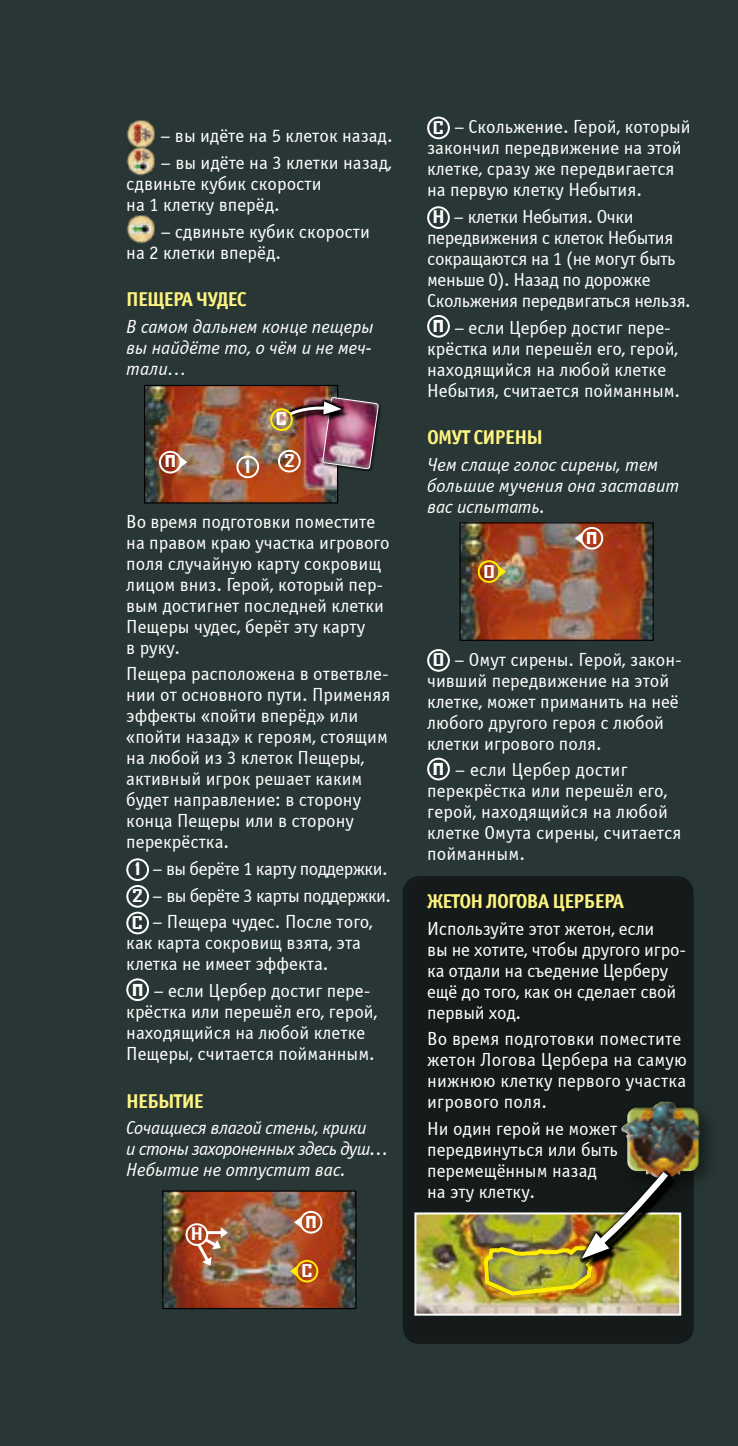
<style>
.page{position:relative;width:738px;height:1446px;background:#fff}
.page>*{position:absolute;margin:0;border:0;box-sizing:border-box;transform-origin:0 0}
.t1{font:700 20px "Officina Sans Win C";letter-spacing:-.04em;color:#fff482}
.t2{font:19px/21px "Officina Sans Win C";color:#fff}
.t3{font:19px/21px "Officina Sans Win C";letter-spacing:-.02em;color:#fff}
.t4{font:italic 19px/21px "Officina Sans Win C";color:#fff;text-align:justify}
.t5{font:19px/26.6px "Officina Sans Win C";letter-spacing:-.03em;color:#fff}
.t6{font:italic 19px/21px "Officina Sans Win C";letter-spacing:-.02em;color:#fff}
.t7{font:700 16.8px "Agency FB";color:#fff;scale:1.43 1}
.t8{font:900 16.8px "Arial";color:#fff;scale:.8 1}
.s1{font-family:"Agency FB";font-weight:700;font-size:16.8px}
.s2{font-family:"Arial";font-weight:900;font-size:16.8px}
</style>
<div class="page">
<div style="left:0;top:0;width:737px;height:1446px;background:#283735"></div>
<div style="left:402px;top:876px;width:291px;height:468px;background:#141b1a;border-radius:17px"></div>
<img style="left:126px;top:120px;width:29px;height:25px">
<img style="left:126px;top:145px;width:29px;height:31px">
<img style="left:126px;top:215px;width:29px;height:29px">
<div style="left:126px;top:858px;width:23px;height:23px;border:2px solid #fff;border-radius:50%"></div>
<div style="left:126px;top:885px;width:23px;height:22px;border:2px solid #fff;border-radius:50%"></div>
<div style="left:126px;top:911px;width:23px;height:23px;border:2px solid #fff;border-radius:50%"></div>
<div style="left:126px;top:978px;width:23px;height:23px;border:2px solid #fff;border-radius:50%"></div>
<div style="left:427px;top:117px;width:22px;height:22px;border:2px solid #fff;border-radius:50%"></div>
<div style="left:427px;top:206px;width:22px;height:23px;border:2px solid #fff;border-radius:50%"></div>
<div style="left:427px;top:315px;width:22px;height:23px;border:2px solid #fff;border-radius:50%"></div>
<div style="left:427px;top:649px;width:22px;height:23px;border:2px solid #fff;border-radius:50%"></div>
<div style="left:427px;top:758px;width:22px;height:22px;border:2px solid #fff;border-radius:50%"></div>
<img style="left:146px;top:387px;width:190px;height:114px">
<div style="left:144px;top:385px;width:194px;height:118px;border:1px solid #000"></div>
<div style="left:323px;top:398px;width:57px;height:73px;background:#000;opacity:.75"></div>
<img style="left:287px;top:393px;width:91px;height:76px">
<div style="left:278px;top:450px;width:22px;height:22px;border:2px solid #fff;border-radius:50%"></div>
<div style="left:236px;top:455px;width:23px;height:23px;border:2px solid #fff;border-radius:50%"></div>
<div style="left:270px;top:408px;width:22px;height:23px;border:2px solid #ffed00;border-radius:50%"></div>
<div style="left:159px;top:451px;width:22px;height:22px;border:2px solid #fff;border-radius:50%"></div>
<svg style="left:180px;top:457px;width:7px;height:10px"></svg>
<img style="left:164px;top:1192px;width:190px;height:115px">
<div style="left:162px;top:1190px;width:194px;height:119px;border:1px solid #000"></div>
<div style="left:185px;top:1223px;width:23px;height:23px;border:2px solid #fff;border-radius:50%"></div>
<svg style="left:194px;top:1227px;width:34px;height:38px"></svg>
<div style="left:295px;top:1260px;width:23px;height:22px;border:2px solid #ffed00;border-radius:50%"></div>
<svg style="left:290px;top:1266px;width:7px;height:10px"></svg>
<div style="left:299px;top:1211px;width:23px;height:22px;border:2px solid #fff;border-radius:50%"></div>
<svg style="left:294px;top:1217px;width:7px;height:10px"></svg>
<img style="left:461px;top:524px;width:190px;height:115px">
<div style="left:459px;top:522px;width:194px;height:119px;border:1px solid #000"></div>
<div style="left:477px;top:560px;width:23px;height:23px;border:2px solid #ffed00;border-radius:50%"></div>
<svg style="left:498px;top:566px;width:7px;height:11px"></svg>
<div style="left:580px;top:527px;width:22px;height:22px;border:2px solid #fff;border-radius:50%"></div>
<svg style="left:574px;top:533px;width:7px;height:11px"></svg>
<img style="left:417px;top:1215px;width:260px;height:97px">
<div style="left:414px;top:1212px;width:266px;height:103px;border:2px solid #fff"></div>
<div style="left:612px;top:1092px;width:108px;height:111px;background:#000;opacity:.5"></div>
<img style="left:618px;top:1088px;width:89px;height:96px">
<div style="left:617px;top:1099px;width:77px;height:87px;background:#141b1a"></div>
<div style="left:619px;top:1098px;width:84px;height:87px;background:#000;opacity:.75"></div>
<img style="left:481px;top:1167px;width:207px;height:131px">
<p class="t2" style="left:160px;top:126px;width:234px">– вы идёте на 5 клеток назад.</p>
<p class="t2" style="left:126px;top:152px;width:266px;text-indent:34px">– вы идёте на 3 клетки назад, сдвиньте кубик скорости<br>на 1 клетку вперёд.</p>
<p class="t2" style="left:126px;top:221px;width:245px;text-indent:34px">– сдвиньте кубик скорости на 2 клетки вперёд.</p>
<p class="t1" style="left:126px;top:288px;width:122px">ПЕЩЕРА ЧУДЕС</p>
<p class="t4" style="left:126px;top:316px;width:248px">В самом дальнем конце пещеры вы найдёте то, о чём и не меч&shy;тали…</p>
<p class="t8" style="left:164px;top:449px;width:15px">П</p>
<p class="t7" style="left:245px;top:456px;width:5px">1</p>
<p class="t7" style="left:276px;top:409px;width:9px">C</p>
<p class="t7" style="left:284px;top:450px;width:9px">2</p>
<p class="t2" style="left:126px;top:511px;width:264px">Во время подготовки поместите на правом краю участка игрового поля случайную карту сокровищ лицом вниз. Герой, который пер&shy;вым достигнет последней клетки<br>Пещеры чудес, берёт эту карту<br>в руку.</p>
<p class="t2" style="left:126px;top:664px;width:265px">Пещера расположена в ответвле&shy;нии от основного пути. Применяя эффекты «пойти вперёд» или «пойти назад» к героям, стоящим на любой из 3 клеток Пещеры, активный игрок решает каким будет направление: в сторону конца Пещеры или в сторону перекрёстка.</p>
<p class="t5" style="left:132px;top:856px;width:260px"><span class="s1">1</span> – вы берёте 1 карту поддержки.<br><span class="s1">2</span> – вы берёте 3 карты поддержки.<br><span class="s1">C</span> – Пещера чудес. После того,</p>
<p class="t2" style="left:126px;top:933px;width:236px">как карта сокровищ взята, эта клетка не имеет эффекта.</p>
<p class="t2" style="left:126px;top:980px;width:252px;text-indent:6px"><span class="s2">П</span> – если Цербер достиг пере&shy;крёстка или перешёл его, герой, находящийся на любой клетке<br>Пещеры, считается пойманным.</p>
<p class="t1" style="left:126px;top:1089px;width:79px">НЕБЫТИЕ</p>
<p class="t6" style="left:126px;top:1118px;width:263px">Сочащиеся влагой стены, крики<br>и стоны захороненных здесь душ...<br>Небытие не отпустит вас.</p>
<p class="t7" style="left:191px;top:1223px;width:9px">H</p>
<p class="t8" style="left:305px;top:1210px;width:15px">П</p>
<p class="t7" style="left:301px;top:1260px;width:9px">C</p>
<p class="t2" style="left:427px;top:117px;width:265px;text-indent:6px"><span class="s1">C</span> – Скольжение. Герой, который закончил передвижение на этой клетке, сразу же передвигается на первую клетку Небытия.</p>
<p class="t3" style="left:427px;top:206px;width:265px"><span class="s1">H</span> – клетки Небытия. Очки передвижения с клеток Небытия сокращаются на 1 (не могут быть меньше 0). Назад по дорожке<br>Скольжения передвигаться нельзя.</p>
<p class="t2" style="left:427px;top:317px;width:254px;text-indent:6px"><span class="s2">П</span> – если Цербер достиг пере&shy;крёстка или перешёл его, герой, находящийся на любой клетке<br>Небытия, считается пойманным.</p>
<p class="t1" style="left:427px;top:426px;width:117px">ОМУТ СИРЕНЫ</p>
<p class="t4" style="left:427px;top:454px;width:253px;text-align:left">Чем слаще голос сирены, тем большие мучения она заставит вас испытать.</p>
<p class="t7" style="left:483px;top:561px;width:10px">O</p>
<p class="t8" style="left:585px;top:526px;width:15px">П</p>
<p class="t2" style="left:427px;top:649px;width:256px"><span class="s1">O</span> – Омут сирены. Герой, закон&shy;чивший передвижение на этой клетке, может приманить на неё любого другого героя с любой клетки игрового поля.</p>
<p class="t2" style="left:427px;top:760px;width:256px;text-indent:6px"><span class="s2">П</span> – если Цербер достиг перекрёстка или перешёл его, герой, находящийся на любой клетке Омута сирены, считается пойманным.</p>
<p class="t1" style="left:427px;top:890px;width:198px">ЖЕТОН ЛОГОВА ЦЕРБЕРА</p>
<p class="t2" style="left:427px;top:918px;width:260px">Используйте этот жетон, если<br>вы не хотите, чтобы другого игро&shy;ка отдали на съедение Церберу ещё до того, как он сделает свой первый ход.</p>
<p class="t2" style="left:427px;top:1029px;width:261px">Во время подготовки поместите жетон Логова Цербера на самую нижнюю клетку первого участка игрового поля.</p>
<p class="t2" style="left:427px;top:1118px;width:192px">Ни один герой не может передвинуться или быть перемещённым назад на эту клетку.</p>
</div>
